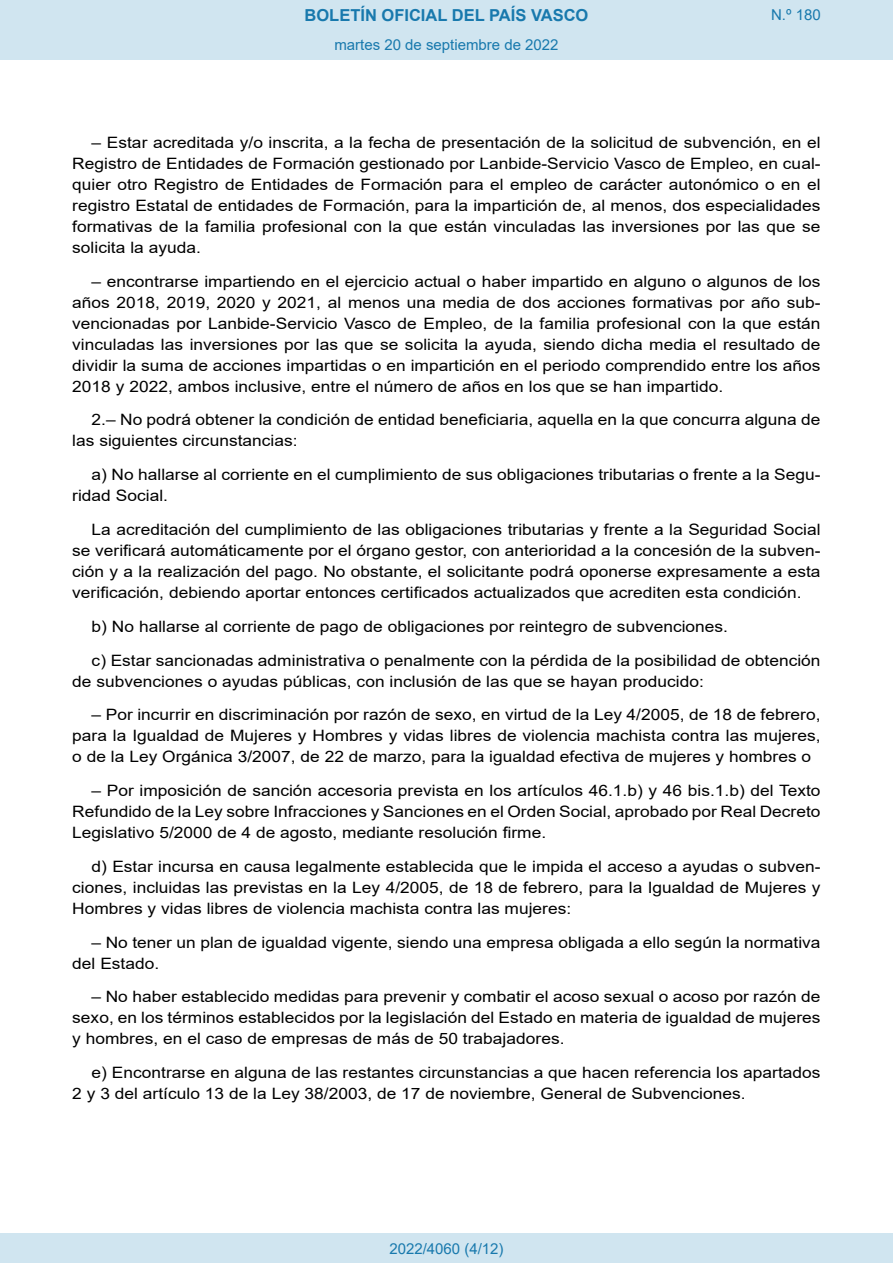
<style>
.page{position:relative;width:893px;height:1263px;background:#fff}
.page>*{position:absolute;margin:0;border:0;box-sizing:border-box;transform-origin:0 0}
.t1{font:700 16.5px "Arial";color:#1879ad}
.BOPVDetalle{font:15.6px/21px "Arial";color:#000;text-align:justify;scale:1.11 1}
.Paginacion_Centro{font:15px "Arial";color:#1879ad}
</style>
<div class="page">
<div style="left:0;top:0;width:893px;height:60px;background:#d0e5f0"></div>
<div style="left:0;top:1233px;width:893px;height:30px;background:#d0e5f0"></div>
<p class="t1" style="left:305px;top:3px;width:285px">BOLETÍN OFICIAL DEL PAÍS VASCO</p>
<p class="Paginacion_Centro" style="left:334px;top:35px;width:226px">martes 20 de septiembre de 2022</p>
<p class="Paginacion_Centro" style="left:771px;top:5px;width:51px">N.º 180</p>
<p class="BOPVDetalle" style="left:72px;top:132px;width:676px;text-indent:19px">– Estar acreditada y/o inscrita, a la fecha de presentación de la solicitud de subvención, en el Registro de Entidades de Formación gestionado por Lanbide-Servicio Vasco de Empleo, en cual&shy;quier otro Registro de Entidades de Formación para el empleo de carácter autonómico o en el registro Estatal de entidades de Formación, para la impartición de, al menos, dos especialidades formativas de la familia profesional con la que están vinculadas las inversiones por las que se solicita la ayuda.</p>
<p class="BOPVDetalle" style="left:72px;top:271px;width:676px;text-indent:19px">– encontrarse impartiendo en el ejercicio actual o haber impartido en alguno o algunos de los años 2018, 2019, 2020 y 2021, al menos una media de dos acciones formativas por año sub&shy;vencionadas por Lanbide-Servicio Vasco de Empleo, de la familia profesional con la que están vinculadas las inversiones por las que se solicita la ayuda, siendo dicha media el resultado de dividir la suma de acciones impartidas o en impartición en el periodo comprendido entre los años 2018 y 2022, ambos inclusive, entre el número de años en los que se han impartido.</p>
<p class="BOPVDetalle" style="left:72px;top:409px;width:676px;text-indent:19px">2.– No podrá obtener la condición de entidad beneficiaria, aquella en la que concurra alguna de las siguientes circunstancias:</p>
<p class="BOPVDetalle" style="left:72px;top:464px;width:676px;text-indent:19px">a) No hallarse al corriente en el cumplimiento de sus obligaciones tributarias o frente a la Segu&shy;ridad Social.</p>
<p class="BOPVDetalle" style="left:72px;top:519px;width:676px;text-indent:19px">La acreditación del cumplimiento de las obligaciones tributarias y frente a la Seguridad Social se verificará automáticamente por el órgano gestor, con anterioridad a la concesión de la subven&shy;ción y a la realización del pago. No obstante, el solicitante podrá oponerse expresamente a esta verificación, debiendo aportar entonces certificados actualizados que acrediten esta condición.</p>
<p class="BOPVDetalle" style="left:92px;top:616px;width:575px">b) No hallarse al corriente de pago de obligaciones por reintegro de subvenciones.</p>
<p class="BOPVDetalle" style="left:72px;top:649px;width:676px;text-indent:19px">c) Estar sancionadas administrativa o penalmente con la pérdida de la posibilidad de obtención de subvenciones o ayudas públicas, con inclusión de las que se hayan producido:</p>
<p class="BOPVDetalle" style="left:72px;top:704px;width:676px;text-indent:19px">– Por incurrir en discriminación por razón de sexo, en virtud de la Ley 4/2005, de 18 de febrero, para la Igualdad de Mujeres y Hombres y vidas libres de violencia machista contra las mujeres, o de la Ley Orgánica 3/2007, de 22 de marzo, para la igualdad efectiva de mujeres y hombres o</p>
<p class="BOPVDetalle" style="left:72px;top:780px;width:676px;text-indent:19px">– Por imposición de sanción accesoria prevista en los artículos 46.1.b) y 46 bis.1.b) del Texto Refundido de la Ley sobre Infracciones y Sanciones en el Orden Social, aprobado por Real Decreto Legislativo 5/2000 de 4 de agosto, mediante resolución firme.</p>
<p class="BOPVDetalle" style="left:72px;top:856px;width:676px;text-indent:19px">d) Estar incursa en causa legalmente establecida que le impida el acceso a ayudas o subven&shy;ciones, incluidas las previstas en la Ley 4/2005, de 18 de febrero, para la Igualdad de Mujeres y Hombres y vidas libres de violencia machista contra las mujeres:</p>
<p class="BOPVDetalle" style="left:72px;top:931px;width:676px;text-indent:19px">– No tener un plan de igualdad vigente, siendo una empresa obligada a ello según la normativa del Estado.</p>
<p class="BOPVDetalle" style="left:72px;top:986px;width:676px;text-indent:19px">– No haber establecido medidas para prevenir y combatir el acoso sexual o acoso por razón de sexo, en los términos establecidos por la legislación del Estado en materia de igualdad de mujeres y hombres, en el caso de empresas de más de 50 trabajadores.</p>
<p class="BOPVDetalle" style="left:72px;top:1062px;width:676px;text-indent:19px">e) Encontrarse en alguna de las restantes circunstancias a que hacen referencia los apartados<br>2 y 3 del artículo 13 de la Ley 38/2003, de 17 de noviembre, General de Subvenciones.</p>
<p class="Paginacion_Centro" style="left:389px;top:1238px;width:116px">2022/4060 (4/12)</p>
</div>
